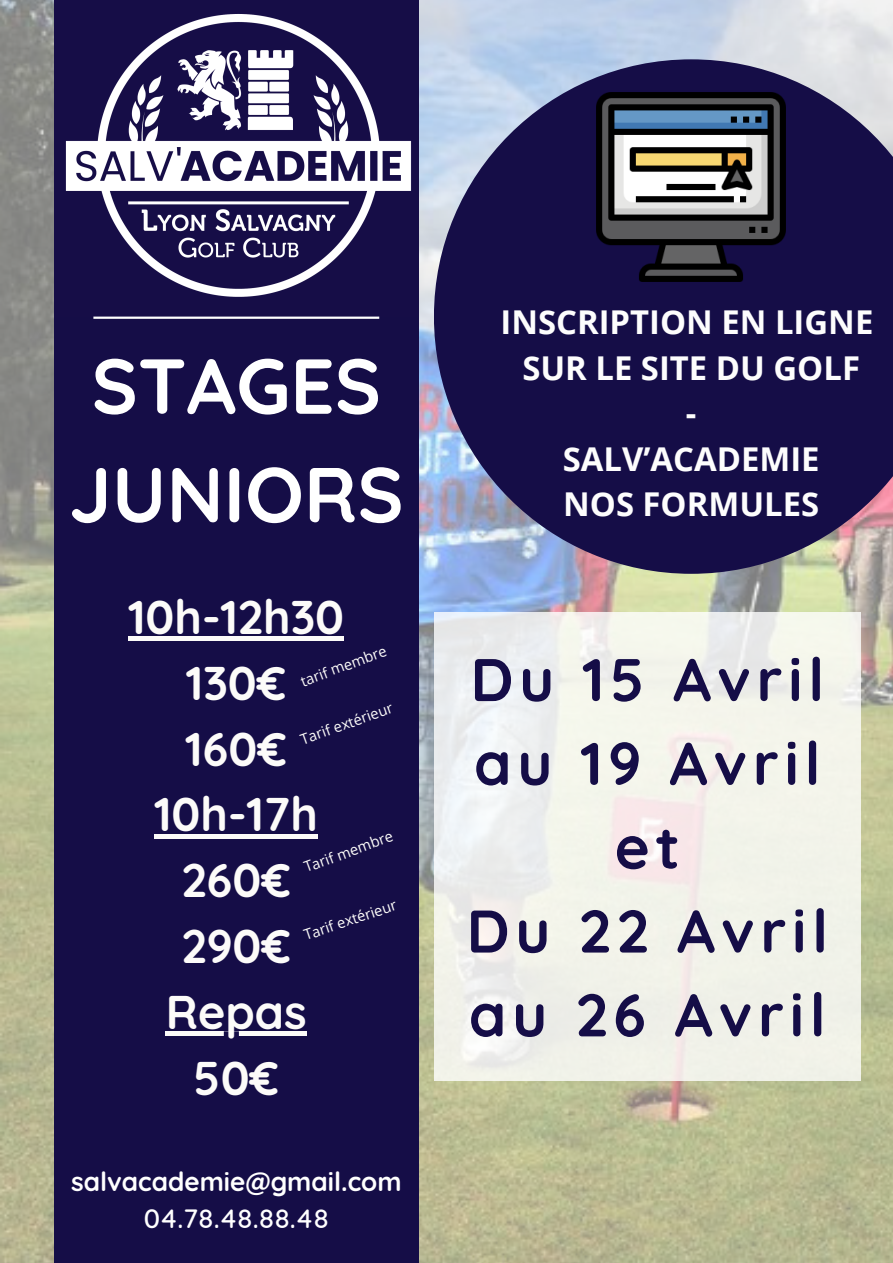
<style>
.page{position:relative;width:893px;height:1263px;background:#fff}
.page>*{position:absolute;margin:0;border:0;box-sizing:border-box;transform-origin:0 0}
.t1{font:700 77.7px/108.6px "Quicksand";color:#fff}
.t2{font:700 60px/83.8px "Quicksand";letter-spacing:.095em;color:#150d47;text-align:center}
.t3{font:700 47.1px/65.8px "Quicksand";color:#fcfbf9;text-align:center}
.t4{font:700 32.85px/45.6px "Open Sans";color:#fdfdfd;text-align:center}
.t5{font:500 27px "Quicksand";color:#fff}
.t6{font:700 26.25px "Quicksand";color:#fff}
.t7{font:14.62px "Open Sans";color:#fcfbf9}
</style>
<div class="page">
<img style="left:0;top:0;width:893px;height:1263px">
<div style="left:54px;top:0;width:364px;height:1263px;background:#150d47"></div>
<img style="left:65px;top:0;width:354px;height:317px">
<div style="left:434px;top:612px;width:427px;height:468px;background:#f2f2ea"></div>
<hr style="left:93px;top:317px;width:286px;height:2px;background:#fff">
<hr style="left:128px;top:637px;width:216px;height:4px;background:#fcfbf9">
<div style="left:154px;top:834px;width:164px;height:5px;background:#fcfbf9"></div>
<div style="left:166px;top:1031px;width:141px;height:5px;background:#fcfbf9"></div>
<svg style="left:434px;top:59px;width:459px;height:515px;background:#373264"></svg>
<img style="left:593px;top:89px;width:196px;height:195px">
<h1 class="t1" style="left:69px;top:330px;width:336px">STAGES<br>JUNIORS</h1>
<p class="t3" style="left:128px;top:583px;width:217px">10h-12h30<br>130€<br>160€<br>10h-17h<br>260€<br>290€</p>
<p class="t3" style="left:166px;top:978px;width:142px">Repas<br>50€</p>
<p class="t7" style="left:298px;top:672px;width:92px;rotate:-20deg">tarif membre</p>
<h5 class="t7" style="left:298px;top:730px;width:98px;rotate:-20deg">Tarif extérieur</h5>
<p class="t7" style="left:301px;top:858px;width:95px;rotate:-20deg">Tarif membre</p>
<h4 class="t7" style="left:301px;top:925px;width:98px;rotate:-18deg">Tarif extérieur</h4>
<p class="t6" style="left:71px;top:1164px;width:332px">salvacademie@gmail.com</p>
<p class="t5" style="left:144px;top:1201px;width:187px">04.78.48.88.48</p>
<p class="t4" style="left:500px;top:298px;width:374px">INSCRIPTION EN LIGNE<br>SUR LE SITE DU GOLF<br>-<br>SALV’ACADEMIE<br>NOS FORMULES</p>
<h3 class="t2" style="left:466px;top:637px;width:363px">Du 15 Avril au 19 Avril et<br>Du 22 Avril au 26 Avril</h3>
</div>
